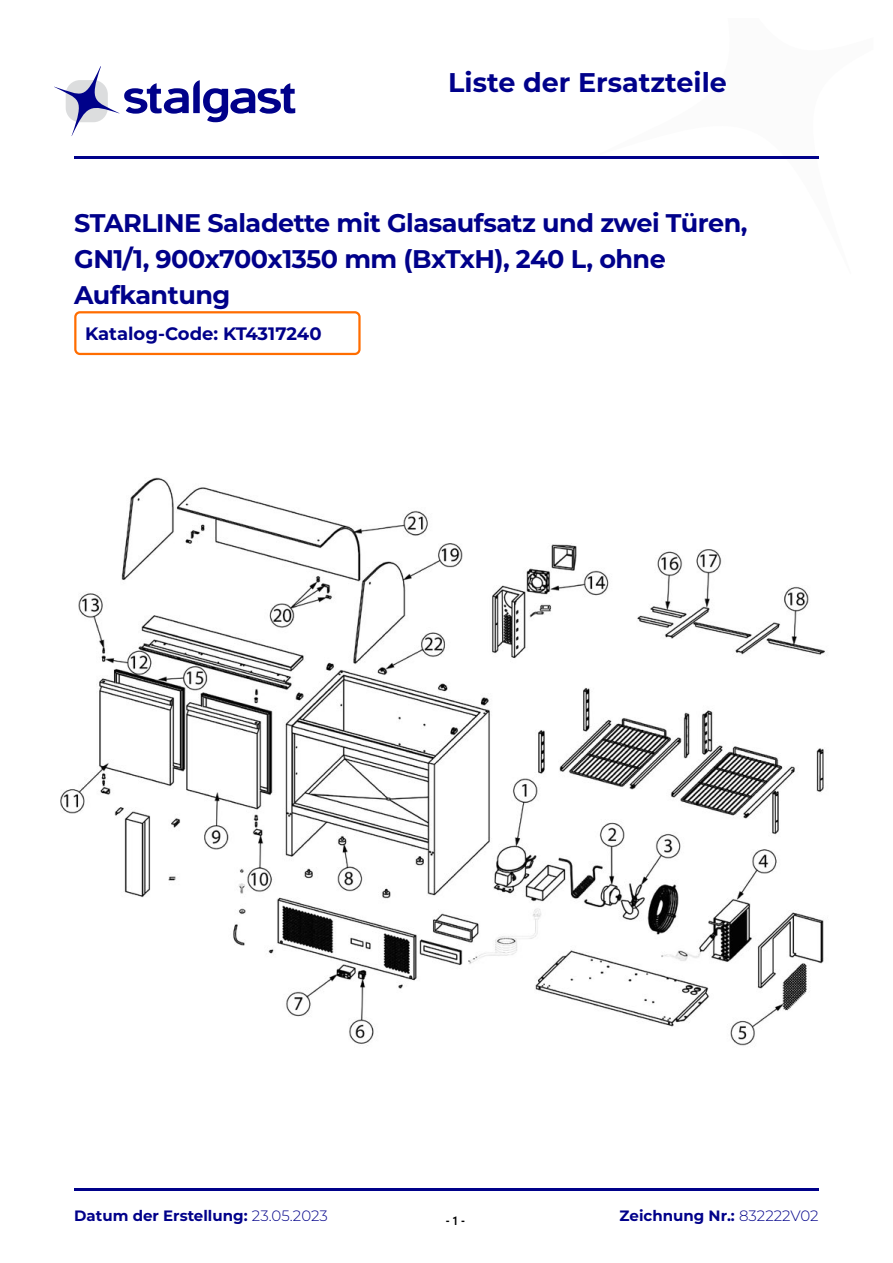
<style>
.page{position:relative;width:893px;height:1263px;background:#fff}
.page>*{position:absolute;margin:0;border:0;box-sizing:border-box;transform-origin:0 0}
.t1{font:700 27px "Montserrat";color:#00018a}
.t2{font:700 25.5px/36px "Montserrat";letter-spacing:-.02em;color:#00018a}
.t3{font:700 18px "Montserrat";color:#00018a}
.t4{font:700 15px "Montserrat";color:#00018a}
.t5{font:700 12px "Roboto";color:#000;scale:.86 1}
.s1{font-weight:300}
</style>
<div class="page">
<svg style="left:54px;top:66px;width:241px;height:70px"></svg>
<hr style="left:74px;top:156px;width:745px;height:2px;background:#00018a">
<hr style="left:74px;top:1188px;width:745px;height:3px;background:#00018a">
<div style="left:74px;top:311px;width:287px;height:44px;border:2px solid #ff6d00;border-radius:5px"></div>
<img style="left:60px;top:477px;width:765px;height:569px">
<p class="t1" style="left:448px;top:63px;width:280px">Liste der Ersatzteile</p>
<p class="t2" style="left:74px;top:203px;width:675px">STARLINE Saladette mit Glasaufsatz und zwei Türen,<br>GN1/1, 900x700x1350 mm (BxTxH), 240 L, ohne<br>Aufkantung</p>
<p class="t3" style="left:85px;top:320px;width:238px">Katalog-Code: KT4317240</p>
<p class="t4" style="left:74px;top:1205px;width:255px">Datum der Erstellung: <span class="s1">23.05.2023</span></p>
<p class="t5" style="left:446px;top:1212px;width:24px">- 1 -</p>
<p class="t4" style="left:620px;top:1205px;width:201px">Zeichnung Nr.: <span class="s1">832222V02</span></p>
</div>
